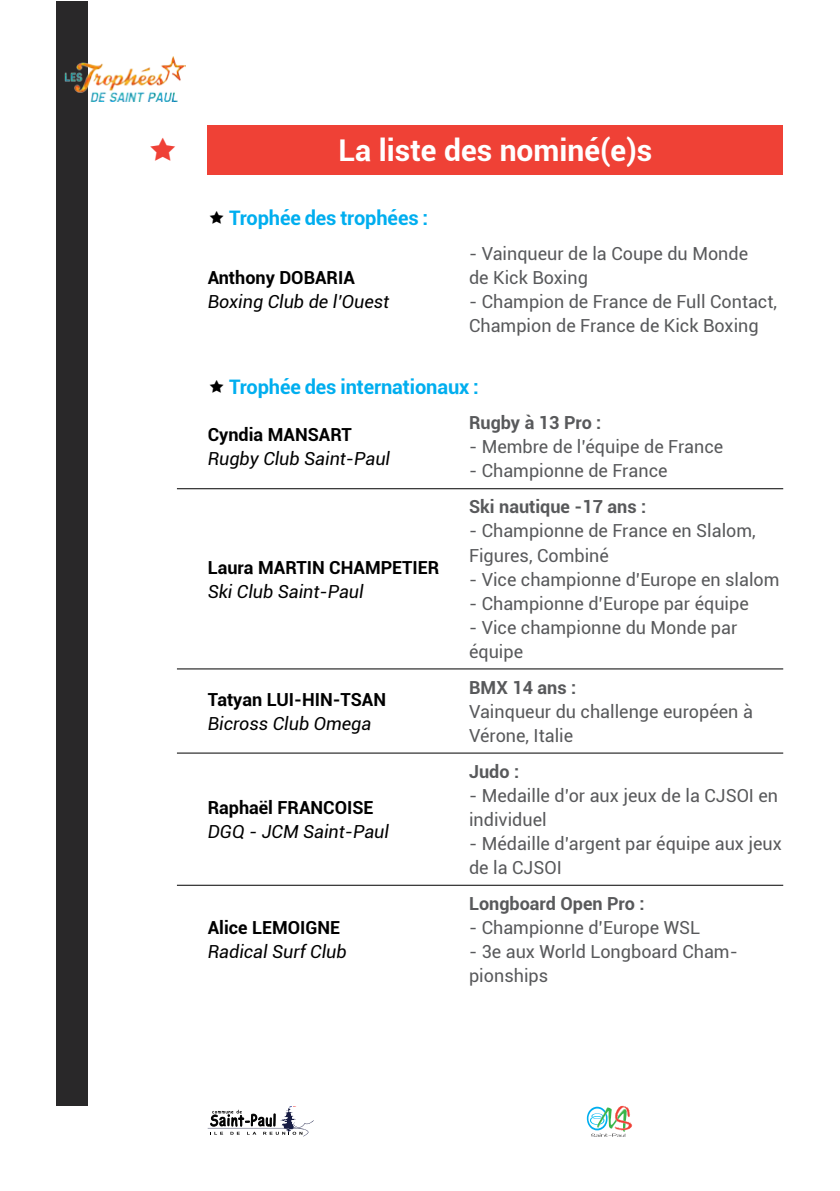
<style>
.page{position:relative;width:840px;height:1191px;background:#fff}
.page>*{position:absolute;margin:0;border:0;box-sizing:border-box;transform-origin:0 0}
.t1{font:700 30px "Roboto";color:#fff}
.t2{font:700 20px "Roboto";letter-spacing:-.005em;color:#00aeef}
.t3{font:18px/24px "Roboto";color:#58595b}
.t4{font:italic 18px "Roboto";color:#000}
.t5{font:700 18px "Roboto";color:#000}
.t6{font:700 18px "Roboto";color:#58595b}
</style>
<div class="page">
<div style="left:207px;top:125px;width:575px;height:49px;background:#ef4136"></div>
<div style="left:57px;top:2px;width:31px;height:1104px;background:#292829"></div>
<img style="left:64px;top:57px;width:121px;height:45px">
<hr style="left:177px;top:488px;width:605px;height:1px;background:#000">
<hr style="left:177px;top:668px;width:605px;height:1px;background:#000">
<hr style="left:177px;top:752px;width:605px;height:1px;background:#000">
<hr style="left:177px;top:884px;width:605px;height:1px;background:#000">
<svg style="left:586px;top:1105px;width:46px;height:31px"></svg>
<svg style="left:207px;top:1106px;width:107px;height:30px"></svg>
<h1 class="t1" style="left:338px;top:129px;width:315px">La liste des nominé(e)s</h1>
<p class="t2" style="left:229px;top:204px;width:200px">Trophée des trophées :</p>
<p class="t5" style="left:207px;top:265px;width:149px">Anthony DOBARIA</p>
<p class="t4" style="left:207px;top:289px;width:183px">Boxing Club de l’Ouest</p>
<p class="t3" style="left:469px;top:241px;width:280px">- Vainqueur de la Coupe du Monde de Kick Boxing</p>
<p class="t3" style="left:469px;top:289px;width:309px">- Champion de France de Full Contact,<br>Champion de France de Kick Boxing</p>
<p class="t2" style="left:229px;top:373px;width:251px">Trophée des internationaux :</p>
<p class="t5" style="left:207px;top:422px;width:145px">Cyndia MANSART</p>
<p class="t4" style="left:207px;top:446px;width:184px">Rugby Club Saint-Paul</p>
<p class="t5" style="left:207px;top:554px;width:233px">Laura MARTIN CHAMPETIER</p>
<p class="t4" style="left:207px;top:578px;width:157px">Ski Club Saint-Paul</p>
<p class="t5" style="left:207px;top:686px;width:180px">Tatyan LUI-HIN-TSAN</p>
<p class="t4" style="left:207px;top:710px;width:165px">Bicross Club Omega</p>
<p class="t5" style="left:207px;top:794px;width:167px">Raphaël FRANCOISE</p>
<p class="t4" style="left:207px;top:819px;width:183px">DGQ - JCM Saint-Paul</p>
<p class="t5" style="left:207px;top:915px;width:134px">Alice LEMOIGNE</p>
<p class="t4" style="left:207px;top:939px;width:140px">Radical Surf Club</p>
<p class="t6" style="left:469px;top:410px;width:134px">Rugby à 13 Pro :</p>
<p class="t3" style="left:469px;top:434px;width:255px">- Membre de l’équipe de France</p>
<p class="t3" style="left:469px;top:458px;width:200px">- Championne de France</p>
<p class="t6" style="left:469px;top:494px;width:178px">Ski nautique -17 ans :</p>
<p class="t3" style="left:469px;top:518px;width:288px">- Championne de France en Slalom,<br>Figures, Combiné</p>
<p class="t3" style="left:469px;top:566px;width:312px">- Vice championne d’Europe en slalom</p>
<p class="t3" style="left:469px;top:590px;width:281px">- Championne d’Europe par équipe</p>
<p class="t3" style="left:469px;top:614px;width:269px">- Vice championne du Monde par équipe</p>
<p class="t6" style="left:469px;top:674px;width:109px">BMX 14 ans :</p>
<p class="t3" style="left:469px;top:698px;width:285px">Vainqueur du challenge européen à<br>Vérone, Italie</p>
<p class="t6" style="left:469px;top:758px;width:52px">Judo :</p>
<p class="t3" style="left:469px;top:782px;width:310px">- Medaille d’or aux jeux de la CJSOI en individuel</p>
<p class="t3" style="left:469px;top:830px;width:314px">- Médaille d’argent par équipe aux jeux de la CJSOI</p>
<p class="t6" style="left:469px;top:891px;width:177px">Longboard Open Pro :</p>
<p class="t3" style="left:469px;top:915px;width:232px">- Championne d’Europe WSL</p>
<p class="t3" style="left:469px;top:939px;width:270px">- 3e aux World Longboard Cham&shy;pionships</p>
</div>
